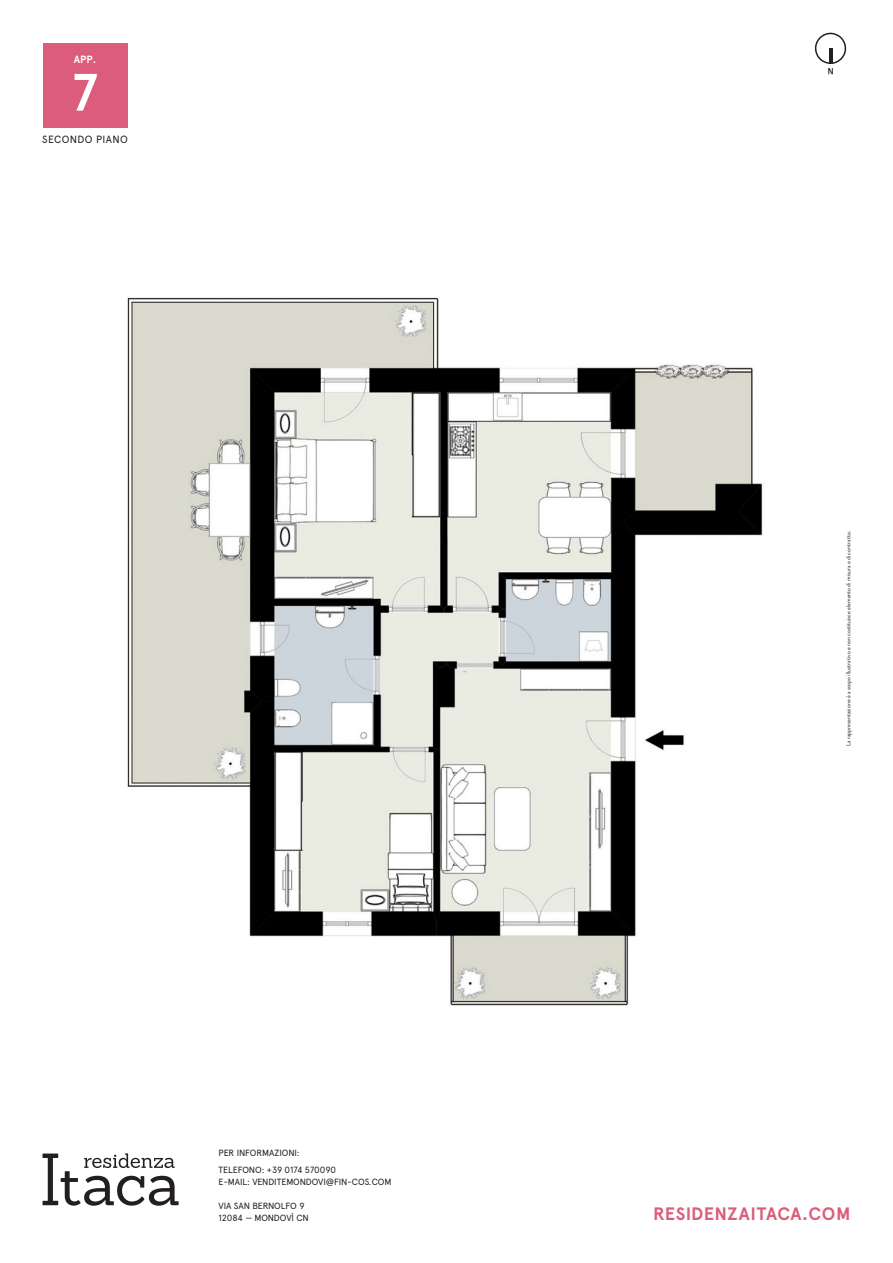
<style>
.page{position:relative;width:893px;height:1263px;background:#fff}
.page>*{position:absolute;margin:0;border:0;box-sizing:border-box;transform-origin:0 0}
.t1{font:700 52.5px "Apercu";color:#fff}
.t2{font:700 18px "Apercu";letter-spacing:.02em;color:#db5d7b}
.t3{font:10.5px "Apercu";letter-spacing:.03em;color:#231f20}
.t4{font:700 10.5px "Apercu";color:#fff}
.t5{font:9px/16.2px "Apercu";letter-spacing:-.015em;color:#231f20}
.t6{font:800 9px "Rotis Sans Serif Std";color:#231f20}
.t7{font:6px "Brandon Grotesque";color:#231f20}
</style>
<div class="page">
<img style="left:127px;top:297px;width:636px;height:709px">
<svg style="left:43px;top:1153px;width:136px;height:53px"></svg>
<div style="left:43px;top:43px;width:84px;height:84px;background:#db5d7b"></div>
<svg style="left:814px;top:32px;width:33px;height:32px"></svg>
<hr style="left:829px;top:48px;width:3px;height:15px;background:#231f20">
<p class="t4" style="left:74px;top:53px;width:24px">APP.</p>
<p class="t1" style="left:72px;top:61px;width:28px">7</p>
<p class="t3" style="left:42px;top:133px;width:87px">SECONDO PIANO</p>
<p class="t5" style="left:219px;top:1145px;width:119px">PER INFORMAZIONI:<br>TELEFONO: +39 0174 570090</p>
<p class="t5" style="left:219px;top:1173px;width:174px">E-MAIL: VENDITEMONDOVI@FIN-COS.COM</p>
<p class="t5" style="left:219px;top:1199px;width:92px;line-height:12px">VIA SAN BERNOLFO 9<br>12084 — MONDOVÌ CN</p>
<p class="t6" style="left:834px;top:76px;width:8px;rotate:-180deg">N</p>
<p class="t7" style="left:844px;top:746px;width:216px;rotate:-90deg">La rappresentazione è a scopo illustrativo e non costituisce elemento di misura o di contratto.</p>
<h2 class="t2" style="left:653px;top:1203px;width:199px">RESIDENZAITACA.COM</h2>
</div>
